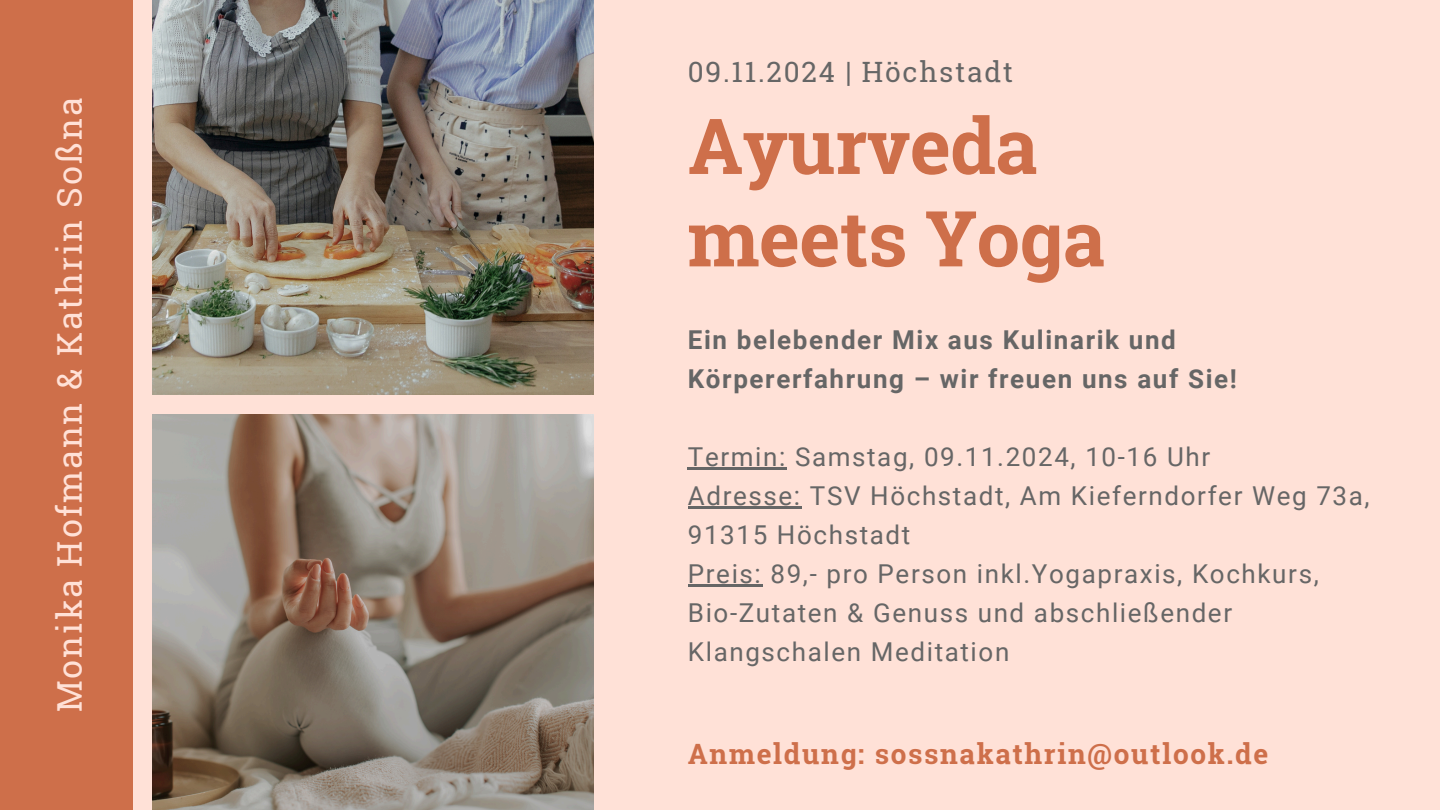
<style>
.page{position:relative;width:1440px;height:810px;background:#ffe1d7}
.page>*{position:absolute;margin:0;border:0;box-sizing:border-box;transform-origin:0 0}
.t1{font:700 77.2px/92.4px "Roboto Slab";letter-spacing:-.01em;color:#ce6f4a}
.t2{font:34px "Roboto Slab";letter-spacing:.06em;color:#ffe1d7}
.t3{font:700 28px "Roboto Slab";letter-spacing:.06em;color:#ce6f4a}
.t4{font:28px "Roboto Slab";letter-spacing:.06em;color:#666}
.t5{font:26px/39px "Roboto";letter-spacing:.065em;color:#666}
.t6{font:700 26px/39px "Roboto";letter-spacing:.06em;color:#666}
</style>
<div class="page">
<div style="left:0;top:0;width:133px;height:810px;background:#ce6f4a"></div>
<img style="left:153px;top:0;width:441px;height:394px">
<img style="left:153px;top:414px;width:441px;height:396px">
<hr style="left:688px;top:468px;width:99px;height:2px;background:#666">
<hr style="left:688px;top:507px;width:114px;height:2px;background:#666">
<hr style="left:688px;top:585px;width:75px;height:2px;background:#666">
<p class="t2" style="left:46px;top:712px;width:616px;rotate:-90deg">Monika Hofmann &amp; Kathrin Soßna</p>
<p class="t4" style="left:688px;top:53px;width:327px">09.11.2024 | Höchstadt</p>
<p class="t1" style="left:688px;top:98px;width:419px">Ayurveda meets Yoga</p>
<h1 class="t6" style="left:688px;top:321px;width:551px">Ein belebender Mix aus Kulinarik und<br>Körpererfahrung – wir freuen uns auf Sie!</h1>
<h3 class="t5" style="left:688px;top:438px;width:524px">Termin: Samstag, 09.11.2024, 10-16 Uhr</h3>
<p class="t5" style="left:688px;top:477px;width:683px">Adresse: TSV Höchstadt, Am Kieferndorfer Weg 73a,<br>91315 Höchstadt</p>
<p class="t5" style="left:688px;top:555px;width:632px">Preis: 89,- pro Person inkl.Yogapraxis, Kochkurs,<br>Bio-Zutaten &amp; Genuss und abschließender<br>Klangschalen Meditation</p>
<h3 class="t3" style="left:688px;top:735px;width:582px">Anmeldung: sossnakathrin@outlook.de</h3>
</div>
